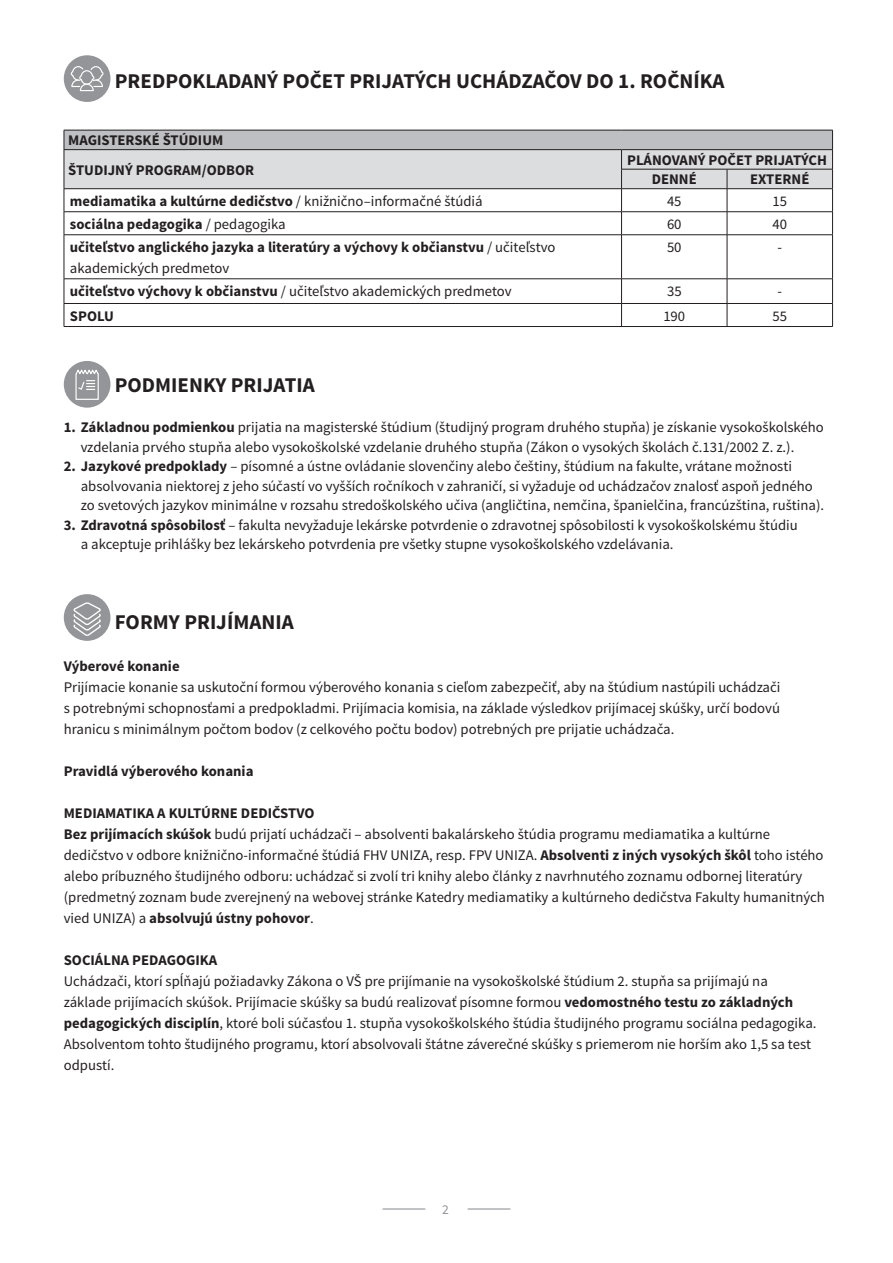
<style>
.page{position:relative;width:893px;height:1263px;background:#fff}
.page>*{position:absolute;margin:0;border:0;box-sizing:border-box;transform-origin:0 0}
.t1{font:700 21px "Source Sans Pro";color:#231f20}
.t2{font:14.7px/21px "Source Sans Pro";color:#231f20}
.t3{font:700 14.7px/29.2px "Source Sans Pro";color:#231f20}
.t4{font:13.5px "Source Sans Pro";color:#939598}
.s1{font-weight:400}
.s2{font-weight:700}
</style>
<div class="page">
<hr style="left:383px;top:1208px;width:42px;height:1px;background:#939598">
<hr style="left:468px;top:1208px;width:42px;height:1px;background:#939598">
<div style="left:64px;top:55px;width:46px;height:47px;background:#939598;border-radius:50%"></div>
<svg style="left:70px;top:66px;width:34px;height:26px"></svg>
<hr style="left:64px;top:235px;width:1px;height:44px;background:#231f20">
<hr style="left:621px;top:235px;width:1px;height:44px;background:#231f20">
<hr style="left:727px;top:235px;width:1px;height:44px;background:#231f20">
<hr style="left:832px;top:235px;width:1px;height:44px;background:#231f20">
<hr style="left:64px;top:279px;width:557px;height:1px;background:#231f20">
<hr style="left:621px;top:279px;width:106px;height:1px;background:#231f20">
<hr style="left:727px;top:279px;width:106px;height:1px;background:#231f20">
<hr style="left:64px;top:303px;width:557px;height:1px;background:#231f20">
<svg style="left:64px;top:279px;width:1px;height:47px"></svg>
<hr style="left:621px;top:303px;width:106px;height:1px;background:#231f20">
<svg style="left:621px;top:280px;width:1px;height:46px"></svg>
<hr style="left:727px;top:303px;width:106px;height:1px;background:#231f20">
<svg style="left:727px;top:279px;width:1px;height:47px"></svg>
<svg style="left:832px;top:280px;width:1px;height:46px"></svg>
<hr style="left:64px;top:326px;width:769px;height:1px;background:#231f20">
<svg style="left:64px;top:130px;width:769px;height:105px"></svg>
<div style="left:64px;top:361px;width:46px;height:47px;background:#939598;border-radius:50%"></div>
<svg style="left:75px;top:369px;width:24px;height:31px"></svg>
<div style="left:64px;top:594px;width:46px;height:47px;background:#939598;border-radius:50%"></div>
<svg style="left:72px;top:602px;width:30px;height:35px"></svg>
<h1 class="t1" style="left:115px;top:73px;width:611px">PREDPOKLADANÝ POČET PRIJATÝCH UCHÁDZAČOV DO 1. ROČNÍKA</h1>
<p class="t3" style="left:68px;top:127px;width:187px">MAGISTERSKÉ ŠTÚDIUM<br>ŠTUDIJNÝ PROGRAM/ODBOR</p>
<p class="t3" style="left:652px;top:151px;width:177px;line-height:19.5px;text-indent:-25px">PLÁNOVANÝ POČET PRIJATÝCH<br>DENNÉ</p>
<p class="t3" style="left:750px;top:166px;width:61px">EXTERNÉ</p>
<p class="t3" style="left:70px;top:187px;width:414px">mediamatika a kultúrne dedičstvo <span class="s1">/ knižnično–informačné štúdiá</span></p>
<p class="t2" style="left:667px;top:192px;width:16px">45</p>
<p class="t2" style="left:772px;top:192px;width:16px">15</p>
<p class="t3" style="left:70px;top:210px;width:217px">sociálna pedagogika <span class="s1">/ pedagogika</span></p>
<p class="t2" style="left:667px;top:215px;width:16px">60</p>
<p class="t2" style="left:772px;top:215px;width:16px">40</p>
<p class="t3" style="left:70px;top:238px;width:487px;line-height:21px">učiteľstvo anglického jazyka a literatúry a výchovy k občianstvu <span class="s1">/ učiteľstvo akademických predmetov</span></p>
<p class="t2" style="left:667px;top:238px;width:16px">50</p>
<p class="t2" style="left:777px;top:238px;width:6px">-</p>
<p class="t2" style="left:70px;top:282px;width:443px"><span class="s2">učiteľstvo výchovy k občianstvu</span> / učiteľstvo akademických predmetov</p>
<p class="t2" style="left:667px;top:282px;width:16px">35</p>
<p class="t2" style="left:778px;top:282px;width:6px">-</p>
<p class="t3" style="left:70px;top:302px;width:45px">SPOLU</p>
<p class="t2" style="left:663px;top:306px;width:23px">190</p>
<p class="t2" style="left:772px;top:306px;width:16px">55</p>
<h1 class="t1" style="left:115px;top:377px;width:201px">PODMIENKY PRIJATIA</h1>
<p class="t2" style="left:81px;top:419px;width:745px;line-height:19.5px;text-indent:-17px"><span class="s2">1. Základnou podmienkou</span> prijatia na magisterské štúdium (študijný program druhého stupňa) je získanie vysokoškolského vzdelania prvého stupňa alebo vysokoškolské vzdelanie druhého stupňa (Zákon o vysokých školách č.131/2002 Z. z.).</p>
<p class="t2" style="left:81px;top:458px;width:745px;line-height:19.5px;text-indent:-17px"><span class="s2">2. Jazykové predpoklady</span> – písomné a ústne ovládanie slovenčiny alebo češtiny, štúdium na fakulte, vrátane možnosti absolvovania niektorej z jeho súčastí vo vyšších ročníkoch v zahraničí, si vyžaduje od uchádzačov znalosť aspoň jedného zo svetových jazykov minimálne v rozsahu stredoškolského učiva (angličtina, nemčina, španielčina, francúzština, ruština).</p>
<p class="t2" style="left:81px;top:517px;width:719px;line-height:19.5px;text-indent:-17px"><span class="s2">3. Zdravotná spôsobilosť</span> – fakulta nevyžaduje lekárske potvrdenie o zdravotnej spôsobilosti k vysokoškolskému štúdiu a akceptuje prihlášky bez lekárskeho potvrdenia pre všetky stupne vysokoškolského vzdelávania.</p>
<h1 class="t1" style="left:115px;top:613px;width:180px">FORMY PRIJÍMANIA</h1>
<p class="t3" style="left:64px;top:652px;width:117px">Výberové konanie</p>
<p class="t2" style="left:64px;top:677px;width:718px;text-align:justify">Prijímacie konanie sa uskutoční formou výberového konania s cieľom zabezpečiť, aby na štúdium nastúpili uchádzači s potrebnými schopnosťami a predpokladmi. Prijímacia komisia, na základe výsledkov prijímacej skúšky, určí bodovú hranicu s minimálnym počtom bodov (z celkového počtu bodov) potrebných pre prijatie uchádzača.</p>
<p class="t3" style="left:64px;top:757px;width:191px">Pravidlá výberového konania</p>
<p class="t2" style="left:64px;top:803px;width:763px"><span class="s2">MEDIAMATIKA A KULTÚRNE DEDIČSTVO<br>Bez prijímacích skúšok</span> budú prijatí uchádzači – absolventi bakalárskeho štúdia programu mediamatika a kultúrne dedičstvo v odbore knižnično-informačné štúdiá FHV UNIZA, resp. FPV UNIZA. <span class="s2">Absolventi z iných vysokých škôl</span> toho istého alebo príbuzného študijného odboru: uchádzač si zvolí tri knihy alebo články z navrhnutého zoznamu odbornej literatúry (predmetný zoznam bude zverejnený na webovej stránke Katedry mediamatiky a kultúrneho dedičstva Fakulty humanitných vied UNIZA) a <span class="s2">absolvujú ústny pohovor</span>.</p>
<p class="t3" style="left:64px;top:946px;width:155px">SOCIÁLNA PEDAGOGIKA</p>
<p class="t2" style="left:64px;top:971px;width:754px">Uchádzači, ktorí spĺňajú požiadavky Zákona o VŠ pre prijímanie na vysokoškolské štúdium 2. stupňa sa prijímajú na základe prijímacích skúšok. Prijímacie skúšky sa budú realizovať písomne formou <span class="s2">vedomostného testu zo základných pedagogických disciplín</span>, ktoré boli súčasťou 1. stupňa vysokoškolského štúdia študijného programu sociálna pedagogika.<br>Absolventom tohto študijného programu, ktorí absolvovali štátne záverečné skúšky s priemerom nie horším ako 1,5 sa test odpustí.</p>
<p class="t4" style="left:442px;top:1204px;width:8px">2</p>
</div>
